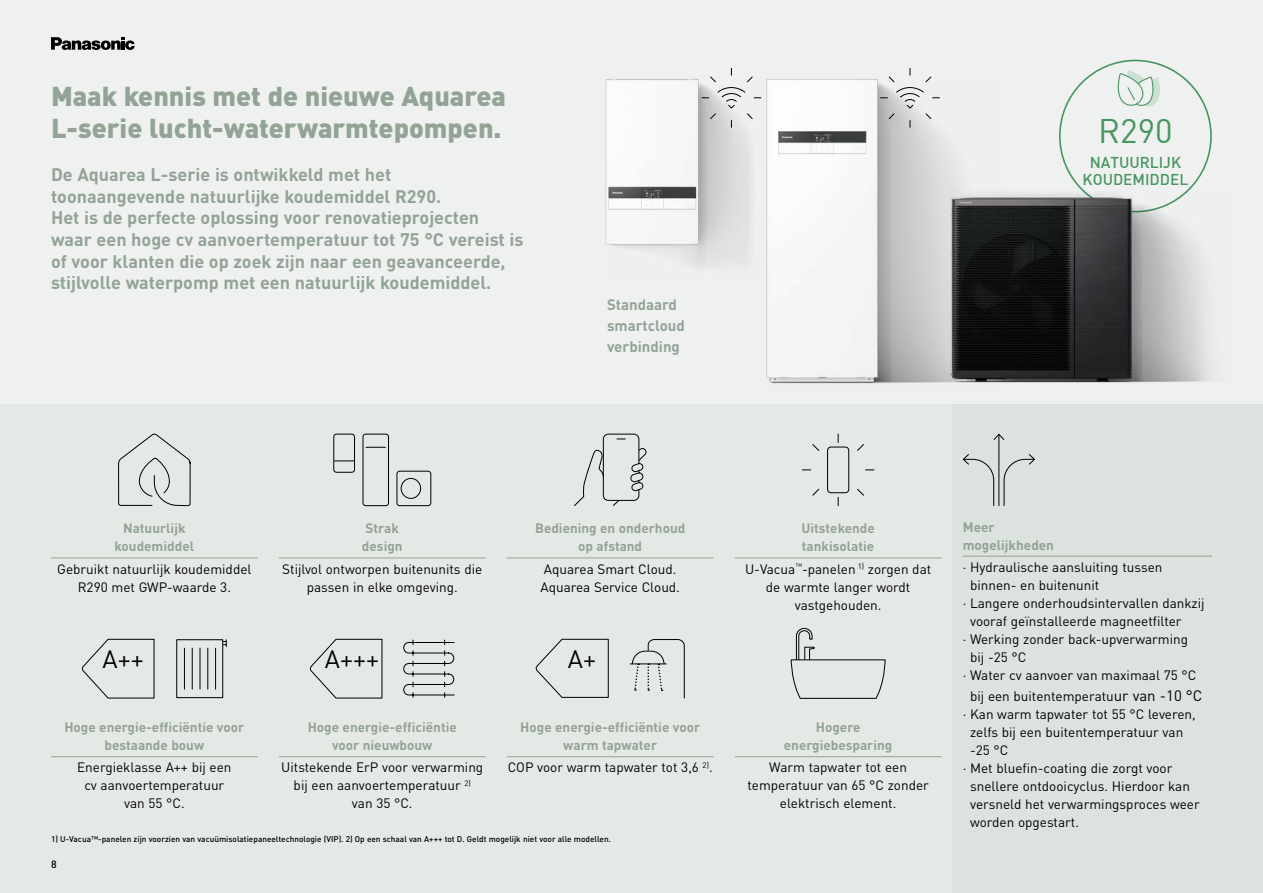
<style>
.page{position:relative;width:1263px;height:893px;background:#eef1ef}
.page>*{position:absolute;margin:0;border:0;box-sizing:border-box;transform-origin:0 0}
.t1{font:33.45px "DIN";color:#489461}
.t2{font:900 27px/32.4px "DIN Pro";color:#93a396}
.t3{font:24.9px "DIN Pro";color:#000}
.t4{font:700 18px/21.6px "DIN Pro";color:#93a396}
.t5{font:500 15.45px/16.8px "DIN";color:#489461;text-align:center}
.t6{font:700 15px/21px "DIN Pro";color:#93a396}
.t7{font:13.5px/18px "DIN Pro";color:#000;text-align:center}
.t8{font:700 13.5px/18px "DIN Pro";color:#93a396;text-align:center}
.t9{font:500 10.5px "DIN Pro";color:#000}
.t10{font:500 8.25px "DIN Pro";color:#000}
.s1{font-style:inherit}
.s2{font-size:15px}
</style>
<div class="page">
<img style="left:766px;top:79px;width:191px;height:305px">
<img style="left:605px;top:79px;width:145px;height:188px">
<div style="left:0;top:404px;width:1263px;height:489px;background:#e5e9e6"></div>
<div style="left:952px;top:404px;width:311px;height:489px;background:#dce2de"></div>
<svg style="left:51px;top:37px;width:84px;height:13px"></svg>
<svg style="left:1117px;top:70px;width:43px;height:37px"></svg>
<svg style="left:310px;top:638px;width:73px;height:61px"></svg>
<svg style="left:403px;top:639px;width:52px;height:59px"></svg>
<div style="left:176px;top:639px;width:47px;height:59px;border:1px solid #000"></div>
<hr style="left:200px;top:648px;width:1px;height:41px;background:#000">
<hr style="left:215px;top:648px;width:1px;height:41px;background:#000">
<hr style="left:192px;top:648px;width:1px;height:41px;background:#000">
<hr style="left:207px;top:648px;width:1px;height:41px;background:#000">
<svg style="left:223px;top:640px;width:4px;height:6px"></svg>
<div style="left:603px;top:434px;width:36px;height:67px;border:1px solid #000;border-radius:5px"></div>
<svg style="left:574px;top:450px;width:30px;height:56px"></svg>
<svg style="left:612px;top:500px;width:8px;height:6px"></svg>
<svg style="left:630px;top:448px;width:17px;height:43px"></svg>
<svg style="left:82px;top:434px;width:109px;height:324px"></svg>
<div style="left:363px;top:434px;width:26px;height:72px;border:1px solid #000;border-radius:3px"></div>
<svg style="left:366px;top:447px;width:19px;height:1px"></svg>
<div style="left:333px;top:434px;width:22px;height:39px;border:1px solid #000;border-radius:3px"></div>
<svg style="left:334px;top:460px;width:20px;height:1px"></svg>
<div style="left:397px;top:471px;width:34px;height:35px;border:1px solid #000;border-radius:3px"></div>
<div style="left:401px;top:478px;width:20px;height:21px;border:1px solid #000;border-radius:50%"></div>
<hr style="left:998px;top:434px;width:1px;height:72px;background:#000">
<svg style="left:993px;top:433px;width:12px;height:8px"></svg>
<svg style="left:1003px;top:454px;width:32px;height:52px"></svg>
<svg style="left:962px;top:454px;width:32px;height:52px"></svg>
<svg style="left:535px;top:638px;width:74px;height:60px"></svg>
<hr style="left:630px;top:663px;width:37px;height:1px;background:#000">
<svg style="left:632px;top:639px;width:53px;height:60px"></svg>
<svg style="left:802px;top:433px;width:73px;height:73px"></svg>
<svg style="left:701px;top:68px;width:61px;height:60px"></svg>
<svg style="left:879px;top:68px;width:61px;height:60px"></svg>
<svg style="left:790px;top:628px;width:96px;height:71px"></svg>
<img style="left:948px;top:187px;width:265px;height:197px">
<hr style="left:51px;top:558px;width:207px;height:1px;background:#93a396">
<hr style="left:963px;top:556px;width:249px;height:1px;background:#93a396">
<hr style="left:507px;top:558px;width:206px;height:1px;background:#93a396">
<hr style="left:279px;top:558px;width:207px;height:1px;background:#93a396">
<hr style="left:279px;top:756px;width:207px;height:1px;background:#93a396">
<hr style="left:51px;top:756px;width:207px;height:1px;background:#93a396">
<hr style="left:507px;top:756px;width:206px;height:1px;background:#93a396">
<hr style="left:735px;top:558px;width:206px;height:1px;background:#93a396">
<hr style="left:735px;top:756px;width:206px;height:1px;background:#93a396">
<h2 class="t2" style="left:51px;top:78px;width:456px">Maak kennis met de nieuwe Aquarea<br>L-serie lucht-waterwarmtepompen.</h2>
<p class="t4" style="left:51px;top:163px;width:474px">De Aquarea L-serie is ontwikkeld met het toonaangevende natuurlijke koudemiddel R290.<br>Het is de perfecte oplossing voor renovatieprojecten waar een hoge cv aanvoertemperatuur tot 75 °C vereist is of voor klanten die op zoek zijn naar een geavanceerde, stijlvolle waterpomp met een natuurlijk koudemiddel.</p>
<p class="t6" style="left:607px;top:293px;width:79px">Standaard smartcloud verbinding</p>
<h1 class="t1" style="left:1098px;top:110px;width:76px">R290</h1>
<p class="t5" style="left:1082px;top:154px;width:107px">NATUURLIJK<br>KOUDEMIDDEL</p>
<p class="t8" style="left:115px;top:519px;width:81px">Natuurlijk koudemiddel</p>
<p class="t7" style="left:57px;top:559px;width:196px">Gebruikt natuurlijk koudemiddel<br>R290 met GWP-waarde 3.</p>
<p class="t8" style="left:362px;top:519px;width:42px;text-align:left">Strak design</p>
<p class="t7" style="left:282px;top:559px;width:201px">Stijlvol ontworpen buitenunits die passen in elke omgeving.</p>
<p class="t8" style="left:535px;top:519px;width:152px">Bediening en onderhoud op afstand</p>
<p class="t7" style="left:540px;top:559px;width:141px;text-align:left">Aquarea Smart Cloud.<br>Aquarea Service Cloud.</p>
<h3 class="t3" style="left:103px;top:640px;width:43px">A++</h3>
<h3 class="t3" style="left:325px;top:640px;width:56px">A+++</h3>
<h3 class="t3" style="left:568px;top:640px;width:30px">A+</h3>
<p class="t8" style="left:64px;top:717px;width:181px">Hoge energie-efficiëntie voor bestaande bouw</p>
<p class="t7" style="left:77px;top:758px;width:156px">Energieklasse A++ bij een cv aanvoertemperatuur van 55 °C.</p>
<p class="t8" style="left:308px;top:717px;width:151px">Hoge energie-efficiëntie voor nieuwbouw</p>
<p class="t7" style="left:281px;top:758px;width:204px">Uitstekende ErP voor verwarming bij een aanvoertemperatuur <sup>2)<br></sup>van 35 °C.</p>
<p class="t8" style="left:520px;top:717px;width:181px">Hoge energie-efficiëntie voor warm tapwater</p>
<p class="t7" style="left:508px;top:758px;width:206px">COP voor warm tapwater tot 3,6 <sup>2)</sup>.</p>
<p class="t10" style="left:51px;top:833px;width:561px">1) U-Vacua™-panelen zijn voorzien van vacuümisolatiepaneeltechnologie (VIP). 2) Op een schaal van A+++ tot D. Geldt mogelijk niet voor alle modellen.</p>
<p class="t9" style="left:51px;top:856px;width:7px">8</p>
<p class="t8" style="left:801px;top:519px;width:75px;text-align:left">Uitstekende tankisolatie</p>
<p class="t7" style="left:745px;top:559px;width:188px">U-Vacua<sup>™</sup><span class="s1">-</span>panelen <sup>1)</sup> zorgen dat de warmte langer wordt vastgehouden.</p>
<p class="t8" style="left:784px;top:717px;width:110px">Hogere energiebesparing</p>
<p class="t7" style="left:747px;top:758px;width:183px">Warm tapwater tot een temperatuur van 65 °C zonder elektrisch element.</p>
<p class="t8" style="left:963px;top:517px;width:93px;text-align:left">Meer mogelijkheden</p>
<p class="t7" style="left:963px;top:557px;width:201px">· Hydraulische aansluiting tussen</p>
<p class="t7" style="left:970px;top:575px;width:131px">binnen- en buitenunit</p>
<p class="t7" style="left:963px;top:593px;width:243px">· Langere onderhoudsintervallen dankzij</p>
<p class="t7" style="left:970px;top:611px;width:213px">vooraf geïnstalleerde magneetfilter</p>
<p class="t7" style="left:963px;top:629px;width:227px">· Werking zonder back-upverwarming</p>
<p class="t7" style="left:970px;top:647px;width:58px">bij -25 °C</p>
<p class="t7" style="left:963px;top:665px;width:235px">· Water cv aanvoer van maximaal 75 °C</p>
<p class="t7" style="left:970px;top:686px;width:234px">bij een buitentemperatu<span class="s2">ur van -10 °C</span></p>
<p class="t7" style="left:963px;top:704px;width:234px">· Kan warm tapwater tot 55 °C leveren,</p>
<p class="t7" style="left:970px;top:722px;width:215px">zelfs bij een buitentemperatuur van</p>
<p class="t7" style="left:970px;top:740px;width:40px">-25 °C</p>
<p class="t7" style="left:963px;top:758px;width:211px">· Met bluefin-coating die zorgt voor</p>
<p class="t7" style="left:970px;top:776px;width:221px">snellere ontdooicyclus. Hierdoor kan</p>
<p class="t7" style="left:970px;top:794px;width:231px">versneld het verwarmingsproces weer</p>
<p class="t7" style="left:970px;top:812px;width:110px">worden opgestart.</p>
</div>
